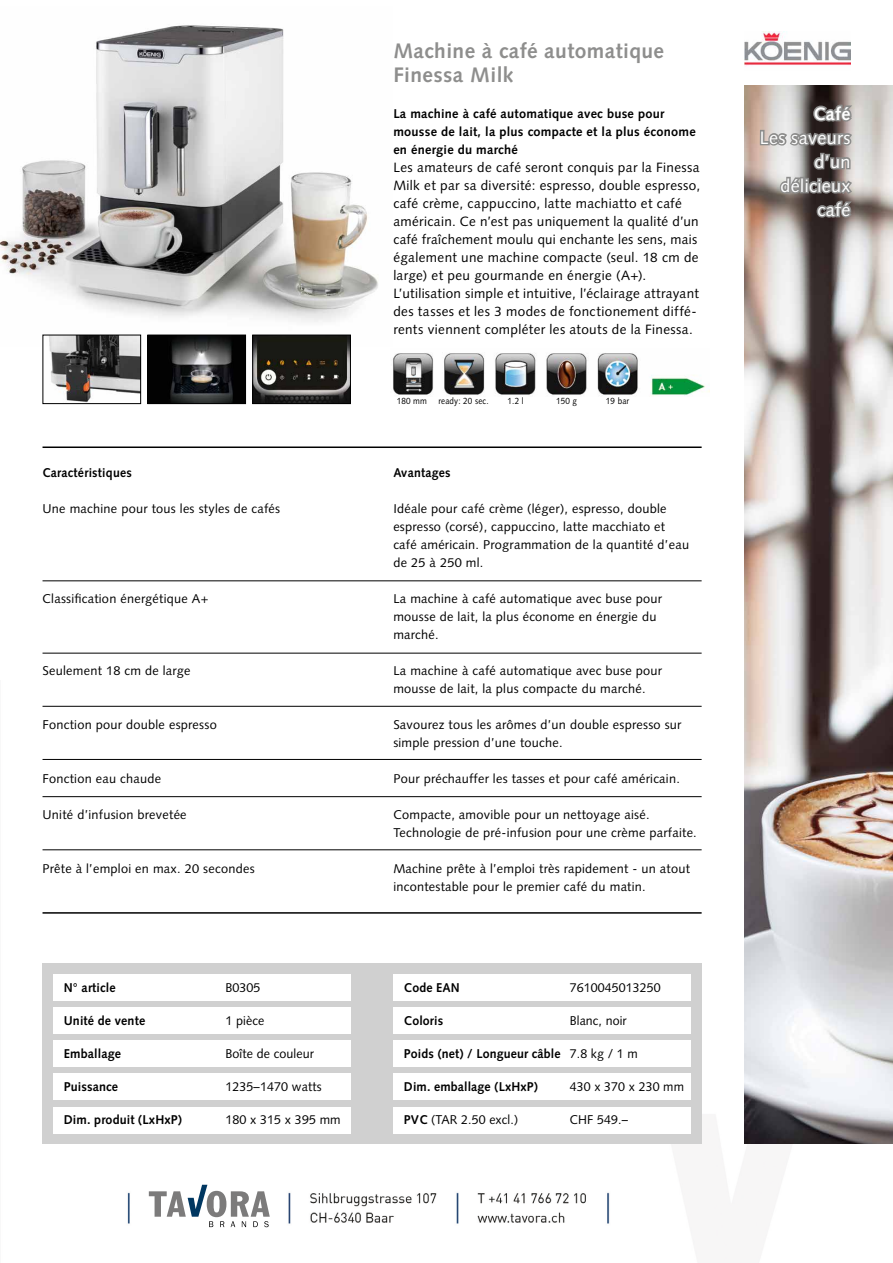
<style>
.page{position:relative;width:893px;height:1263px;background:#fff}
.page>*{position:absolute;margin:0;border:0;box-sizing:border-box;transform-origin:0 0}
.t1{font:700 21px/24px "Syntax LT Std";letter-spacing:.02em;color:#8e8e8d}
.t2{font:18px/24px "Syntax LT Std";letter-spacing:.02em;color:#fff;text-align:right}
.t3{font:700 18px "Syntax LT Std";color:#fff}
.t4{font:13.5px/18px "Syntax LT Std";letter-spacing:.025em;color:#000}
.t5{font:12.75px/18px "Syntax LT Std";letter-spacing:.02em;color:#000}
.t6{font:700 12.75px/18px "Syntax LT Std";letter-spacing:.02em;color:#000}
.t7{font:700 12.75px "Syntax LT Std";letter-spacing:.02em;color:#000;scale:.96 1}
.t8{font:9px "Syntax LT Std";letter-spacing:.02em;color:#000;scale:.9 1}
.s1{font-weight:400}
.s2{font-weight:700}
</style>
<div class="page">
<img style="left:42px;top:705px;width:681px;height:536px">
<hr style="left:43px;top:446px;width:659px;height:2px;background:#000">
<hr style="left:43px;top:912px;width:659px;height:2px;background:#000">
<hr style="left:43px;top:580px;width:659px;height:1px;background:#000">
<hr style="left:43px;top:653px;width:659px;height:1px;background:#000">
<hr style="left:43px;top:796px;width:659px;height:1px;background:#000">
<hr style="left:43px;top:706px;width:659px;height:1px;background:#000">
<hr style="left:43px;top:759px;width:659px;height:1px;background:#000">
<hr style="left:43px;top:849px;width:659px;height:1px;background:#000">
<img style="left:393px;top:353px;width:316px;height:43px">
<div style="left:43px;top:963px;width:659px;height:181px;background:#d0d0d0"></div>
<div style="left:53px;top:974px;width:638px;height:26px;background:#fff"></div>
<div style="left:53px;top:1007px;width:638px;height:26px;background:#fff"></div>
<div style="left:53px;top:1040px;width:638px;height:26px;background:#fff"></div>
<div style="left:53px;top:1073px;width:638px;height:26px;background:#fff"></div>
<div style="left:53px;top:1107px;width:638px;height:26px;background:#fff"></div>
<div style="left:352px;top:964px;width:41px;height:179px;background:#d0d0d0"></div>
<div style="left:142px;top:1184px;width:137px;height:51px;background:#fff"></div>
<svg style="left:149px;top:1185px;width:121px;height:42px"></svg>
<img style="left:0;top:25px;width:378px;height:322px">
<img style="left:45px;top:337px;width:94px;height:65px">
<div style="left:43px;top:335px;width:98px;height:69px;border:1px solid #000"></div>
<img style="left:149px;top:337px;width:95px;height:65px">
<div style="left:147px;top:335px;width:99px;height:69px;border:1px solid #000"></div>
<img style="left:254px;top:337px;width:95px;height:65px">
<div style="left:252px;top:335px;width:99px;height:69px;border:1px solid #000"></div>
<img style="left:744px;top:85px;width:149px;height:1059px">
<img style="left:744px;top:32px;width:106px;height:35px">
<svg style="left:758px;top:103px;width:98px;height:169px;background:#968e8b"></svg>
<p class="t7" style="left:43px;top:466px;width:95px">Caractéristiques</p>
<p class="t5" style="left:43px;top:500px;width:239px">Une machine pour tous les styles de cafés</p>
<p class="t5" style="left:43px;top:590px;width:167px">Classification énergétique A+</p>
<p class="t5" style="left:43px;top:662px;width:149px">Seulement 18 cm de large</p>
<p class="t5" style="left:43px;top:716px;width:176px">Fonction pour double espresso</p>
<p class="t5" style="left:43px;top:770px;width:120px">Fonction eau chaude</p>
<p class="t5" style="left:43px;top:806px;width:146px">Unité d’infusion brevetée</p>
<p class="t5" style="left:43px;top:860px;width:214px">Prête à l’emploi en max. 20 secondes</p>
<p class="t6" style="left:64px;top:978px;width:53px">N° article</p>
<p class="t5" style="left:225px;top:978px;width:37px">B0305</p>
<p class="t6" style="left:64px;top:1011px;width:83px">Unité de vente</p>
<p class="t5" style="left:225px;top:1011px;width:40px">1 pièce</p>
<p class="t6" style="left:64px;top:1044px;width:59px">Emballage</p>
<p class="t5" style="left:225px;top:1044px;width:90px">Boîte de couleur</p>
<p class="t6" style="left:64px;top:1077px;width:56px">Puissance</p>
<p class="t5" style="left:225px;top:1077px;width:98px">1235–1470 watts</p>
<p class="t6" style="left:64px;top:1110px;width:120px">Dim. produit (LxHxP)</p>
<p class="t5" style="left:225px;top:1110px;width:117px">180 x 315 x 395 mm</p>
<h1 class="t1" style="left:393px;top:39px;width:272px">Machine à café automatique<br>Finessa Milk</h1>
<p class="t6" style="left:393px;top:105px;width:304px">La machine à café automatique avec buse pour mousse de lait, la plus compacte et la plus économe en énergie du marché</p>
<p class="t4" style="left:393px;top:159px;width:308px">Les amateurs de café seront conquis par la Finessa Milk et par sa diversité: espresso, double espresso, café crème, cappuccino, latte machiatto et café américain. Ce n’est pas uniquement la qualité d’un café fraîchement moulu qui enchante les sens, mais également une machine compacte (seul. 18 cm de large) et peu gourmande en énergie (A+).<br>L’utilisation simple et intuitive, l’éclairage attrayant des tasses et les 3 modes de fonctionement diffé&shy;rents viennent compléter les atouts de la Finessa.</p>
<p class="t8" style="left:397px;top:396px;width:35px">180 mm</p>
<p class="t8" style="left:438px;top:396px;width:57px">ready: 20 sec.</p>
<p class="t8" style="left:508px;top:396px;width:19px">1.2 l</p>
<p class="t8" style="left:556px;top:396px;width:25px">150 g</p>
<p class="t8" style="left:606px;top:396px;width:27px">19 bar</p>
<p class="t7" style="left:393px;top:466px;width:61px">Avantages</p>
<p class="t5" style="left:393px;top:500px;width:297px">Idéale pour café crème (léger), espresso, double espresso (corsé), cappuccino, latte macchiato et café américain. Programmation de la quantité d’eau de 25 à 250 ml.</p>
<p class="t5" style="left:393px;top:590px;width:270px">La machine à café automatique avec buse pour mousse de lait, la plus économe en énergie du marché.</p>
<p class="t5" style="left:393px;top:662px;width:270px">La machine à café automatique avec buse pour mousse de lait, la plus compacte du marché.</p>
<p class="t5" style="left:393px;top:716px;width:290px">Savourez tous les arômes d’un double espresso sur simple pression d’une touche.</p>
<p class="t5" style="left:393px;top:770px;width:288px">Pour préchauffer les tasses et pour café américain.</p>
<p class="t5" style="left:393px;top:806px;width:305px">Compacte, amovible pour un nettoyage aisé.<br>Technologie de pré-infusion pour une crème parfaite.</p>
<p class="t5" style="left:393px;top:860px;width:298px">Machine prête à l’emploi très rapidement - un atout incontestable pour le premier café du matin.</p>
<p class="t6" style="left:404px;top:978px;width:57px">Code EAN</p>
<p class="t5" style="left:570px;top:978px;width:92px">7610045013250</p>
<p class="t6" style="left:404px;top:1011px;width:41px">Coloris</p>
<p class="t5" style="left:570px;top:1011px;width:58px">Blanc, noir</p>
<p class="t6" style="left:404px;top:1044px;width:235px">Poids (net) / Longueur câble <span class="s1">7.8 kg / 1 m</span></p>
<p class="t6" style="left:404px;top:1077px;width:135px">Dim. emballage (LxHxP)</p>
<p class="t5" style="left:570px;top:1077px;width:116px">430 x 370 x 230 mm</p>
<p class="t5" style="left:404px;top:1110px;width:116px"><span class="s2">PVC</span> (TAR 2.50 excl.)</p>
<p class="t5" style="left:570px;top:1110px;width:60px">CHF 549.–</p>
<h2 class="t3" style="left:813px;top:103px;width:39px">Café</h2>
<h2 class="t2" style="left:760px;top:126px;width:92px">Les saveurs d’un délicieux café</h2>
</div>
